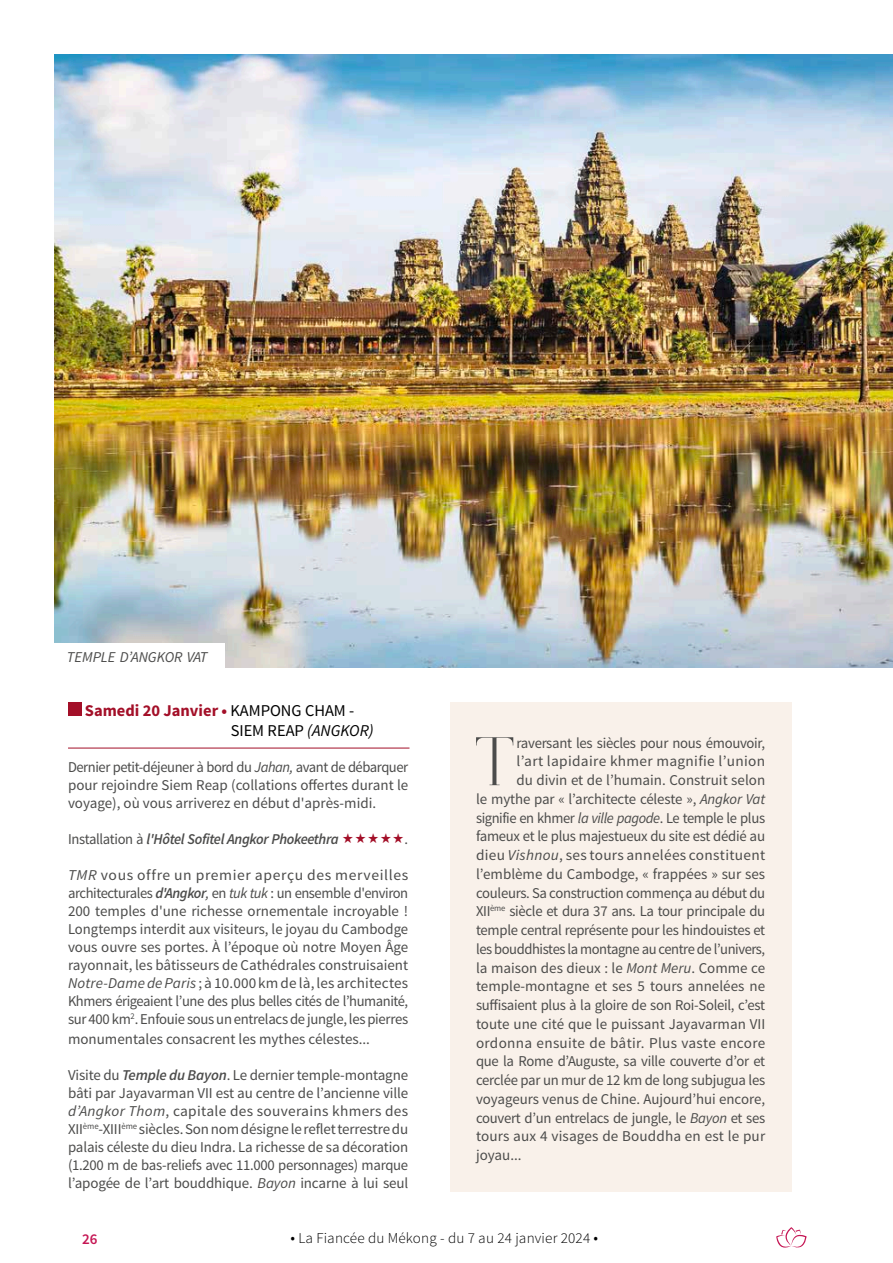
<style>
.page{position:relative;width:893px;height:1263px;background:#fff}
.page>*{position:absolute;margin:0;border:0;box-sizing:border-box;transform-origin:0 0}
.t1{font:69px "Aire Bold Pro";color:#4c4c4b}
.t2{font:16.5px/19.8px "Source Sans Pro";color:#000}
.t3{font:15px/18px "Source Sans Pro";letter-spacing:-.02em;color:#4c4c4b;text-align:justify}
.t4{font:15px/18px "Source Sans Pro";letter-spacing:-.02em;color:#4c4c4b;text-align:justify;scale:1.04 1}
.t5{font:15px "Source Sans Pro";color:#4c4c4b}
.t6{font:15px "Source Sans Pro";letter-spacing:.02em;color:#4c4c4b}
.t7{font:italic 600 15px "Source Sans Pro";letter-spacing:-.025em;color:#4c4c4b}
.t8{font:300 15px "Source Sans Pro";letter-spacing:.01em;color:#000}
.t9{font:15px "Source Sans Pro";letter-spacing:.01em;color:#4c4c4b}
.t10{font:italic 15px "Source Sans Pro";color:#4c4c4b}
.t11{font:600 15px "Source Sans Pro";color:#c51654}
.s1{font-weight:700;color:#a30f28}
.s2{font-style:italic}
.s3{font-weight:400;font-style:normal}
.s4{font-weight:600;font-style:italic}
.s5{font-size:16.5px}
</style>
<div class="page">
<svg style="left:776px;top:1227px;width:30px;height:21px"></svg>
<img style="left:54px;top:54px;width:839px;height:614px">
<div style="left:68px;top:703px;width:14px;height:13px;background:#a30f28"></div>
<hr style="left:68px;top:748px;width:341px;height:1px;background:#a30f28">
<div style="left:43px;top:643px;width:182px;height:42px;background:#fff"></div>
<div style="left:450px;top:703px;width:341px;height:489px;background:#f9f1ea"></div>
<p class="t10" style="left:67px;top:647px;width:142px">TEMPLE D’ANGKOR VAT</p>
<p class="t2" style="left:231px;top:701px;width:144px;text-indent:-146px"><span class="s1">Samedi 20 Janvier •</span> KAMPONG CHAM -<br>SIEM REAP <span class="s2">(ANGKOR)</span></p>
<p class="t3" style="left:68px;top:758px;width:342px">Dernier petit-déjeuner à bord du <span class="s2">Jahan,</span> avant de débarquer pour rejoindre Siem Reap (collations offertes durant le voyage), où vous arriverez en début d'après-midi.</p>
<p class="t7" style="left:68px;top:829px;width:272px"><span class="s3">Installation à</span> l'Hôtel Sofitel Angkor Phokeethra</p>
<p class="t3" style="left:405px;top:830px;width:5px">.</p>
<p class="t4" style="left:68px;top:866px;width:329px"><span class="s2">TMR</span> vous offre un premier aperçu des merveilles architecturales <span class="s4">d'Angkor</span><span class="s2">,</span> en <span class="s2">tuk tuk</span> : un ensemble d'environ 200 temples d'une richesse ornementale incroyable !<br>Longtemps interdit aux visiteurs, le joyau du Cambodge vous ouvre ses portes. À l’époque où notre Moyen Âge rayonnait, les bâtisseurs de Cathédrales construisaient <span class="s2">Notre-Dame de Paris</span> ; à 10.000 km de là, les architectes Khmers érigeaient l’une des plus belles cités de l’humanité, sur 400 km<sup>2</sup>. Enfouie sous un entrelacs de jungle, les pierres</p>
<p class="t5" style="left:68px;top:1029px;width:303px">monumentales consacrent les mythes célestes...</p>
<p class="t3" style="left:68px;top:1066px;width:342px">Visite du <span class="s4">Temple du Bayon</span>. Le dernier temple-montagne bâti par Jayavarman VII est au centre de l’ancienne ville <span class="s2">d’Angkor Thom</span>, capitale des souverains khmers des XII<sup>ème</sup>-XIII<sup>ème</sup> siècles. Son nom désigne le reflet terrestre du palais céleste du dieu Indra. La richesse de sa décoration (1.200 m de bas-reliefs avec 11.000 personnages) marque l’apogée de l’art bouddhique. <span class="s2">Bayon</span> incarne à lui seul</p>
<h1 class="t1" style="left:474px;top:721px;width:42px">T</h1>
<p class="t3" style="left:516px;top:734px;width:250px">raversant les siècles pour nous émouvoir,</p>
<p class="t6" style="left:516px;top:752px;width:250px">l’art lapidaire khmer magnifie l’union</p>
<p class="t5" style="left:516px;top:771px;width:250px">du divin et de l’humain. Construit selon</p>
<p class="t3" style="left:476px;top:790px;width:291px">le mythe par « l’architecte céleste », <span class="s2">Angkor Vat</span></p>
<p class="t3" style="left:476px;top:809px;width:291px">signifie en khmer <span class="s2">la ville pagode</span>. Le temple le plus</p>
<p class="t3" style="left:476px;top:828px;width:291px">fameux et le plus majestueux du site est dédié au</p>
<p class="t6" style="left:476px;top:846px;width:291px">dieu <span class="s2">Vishnou</span>, ses tours annelées constituent</p>
<p class="t5" style="left:476px;top:865px;width:291px">l’emblème du Cambodge, « frappées » sur ses</p>
<p class="t3" style="left:476px;top:884px;width:291px">couleurs. Sa construction commença au début du</p>
<p class="t3" style="left:476px;top:903px;width:291px">XII<sup>ème</sup> siècle et dura 37 ans. La tour principale du</p>
<p class="t3" style="left:476px;top:921px;width:291px">temple central représente pour les hindouistes et</p>
<p class="t3" style="left:476px;top:940px;width:291px">les bouddhistes la montagne au centre de l’univers,</p>
<p class="t5" style="left:476px;top:958px;width:291px">la maison des dieux : le <span class="s2">Mont Meru</span>. Comme ce</p>
<p class="t5" style="left:476px;top:977px;width:291px">temple-montagne et ses 5 tours annelées ne</p>
<p class="t3" style="left:476px;top:996px;width:291px">suffisaient plus à la gloire de son Roi-Soleil, c’est</p>
<p class="t5" style="left:476px;top:1015px;width:291px">toute une cité que le puissant Jayavarman VII</p>
<p class="t6" style="left:476px;top:1033px;width:291px">ordonna ensuite de bâtir. Plus vaste encore</p>
<p class="t3" style="left:476px;top:1053px;width:291px">que la Rome d’Auguste, sa ville couverte d’or et</p>
<p class="t3" style="left:476px;top:1071px;width:291px">cerclée par un mur de 12 km de long subjugua les</p>
<p class="t5" style="left:476px;top:1090px;width:291px">voyageurs venus de Chine. Aujourd’hui encore,</p>
<p class="t3" style="left:476px;top:1109px;width:291px">couvert d’un entrelacs de jungle, le <span class="s2">Bayon</span> et ses</p>
<p class="t9" style="left:476px;top:1127px;width:291px">tours aux 4 visages de Bouddha en est le pur</p>
<p class="t3" style="left:476px;top:1146px;width:47px">joyau...</p>
<p class="t11" style="left:82px;top:1229px;width:17px">26</p>
<p class="t8" style="left:290px;top:1229px;width:309px"><span class="s5">•</span> La Fiancée du Mékong - du 7 au 24 janvier 2024 <span class="s5">•</span></p>
</div>
